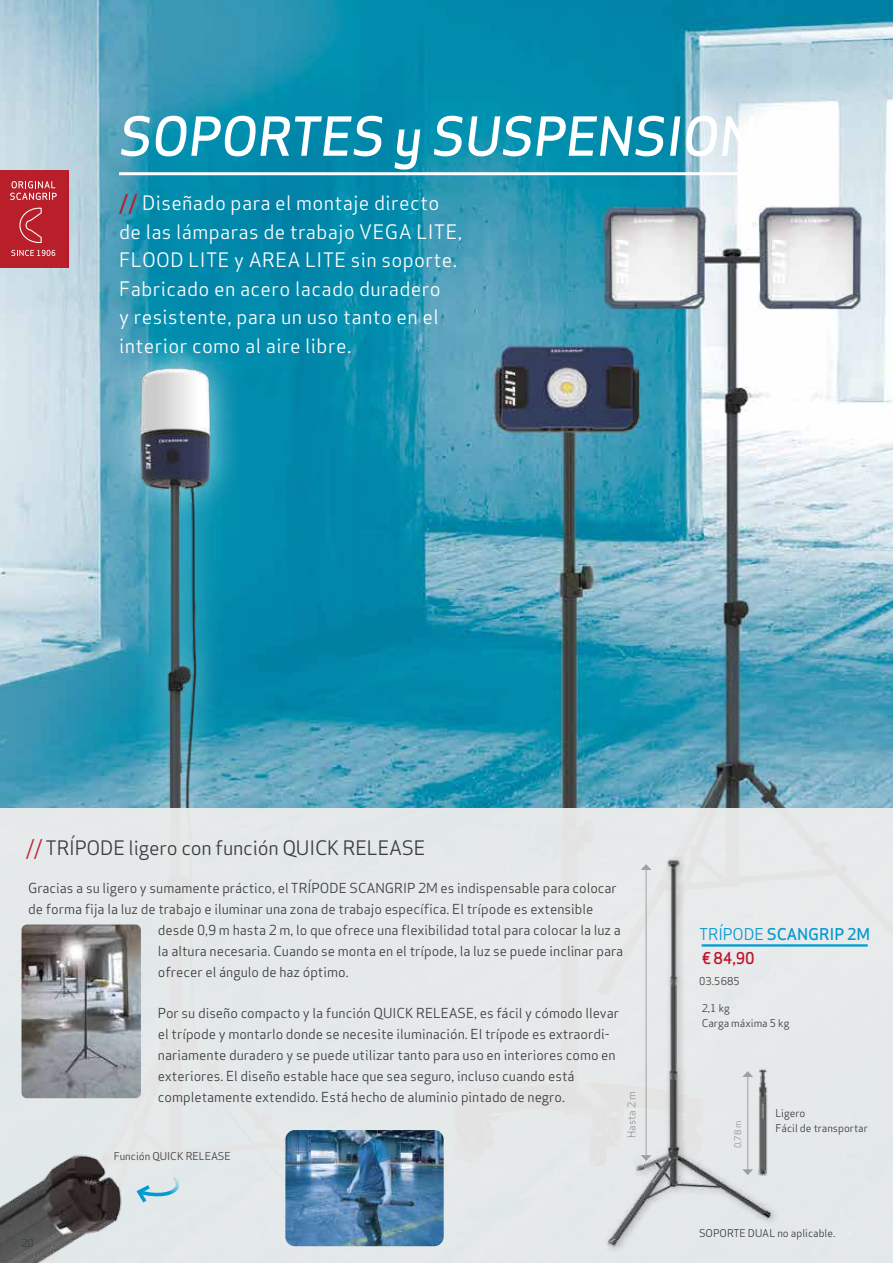
<style>
.page{position:relative;width:893px;height:1263px;background:#fff}
.page>*{position:absolute;margin:0;border:0;box-sizing:border-box;transform-origin:0 0}
.t1{font:italic 500 52.5px "Apex Sans";letter-spacing:-.01em;color:#fff}
.t2{font:19.5px/28.5px "Apex Sans";letter-spacing:.02em;color:#fff}
.t3{font:19.5px "Apex Sans";letter-spacing:-.01em;color:#3c3c3b}
.t4{font:500 15.9px/24px "Apex Sans";letter-spacing:-.01em;color:#059ad0}
.t5{font:13.5px/21px "Apex Sans";color:#3c3c3b}
.t6{font:10.5px/15px "Apex Sans";color:#3c3c3b}
.t7{font:10.5px "Apex Sans";color:#949494}
.t8{font:9px "Apex Sans";color:#939292}
.s1{font-weight:500;color:#b91e2b}
.s2{color:#b91e2b}
.s3{font-weight:400}
.s4{color:#be152b}
</style>
<div class="page">
<img style="left:0;top:0;width:893px;height:808px">
<div style="left:9px;top:333px;width:385px;height:930px;background:#fff;opacity:.75"></div>
<img style="left:0;top:342px;width:364px;height:466px">
<hr style="left:119px;top:172px;width:710px;height:3px;background:#fff">
<div style="left:0;top:170px;width:67px;height:98px;background:#b91e2b"></div>
<svg style="left:10px;top:181px;width:47px;height:19px"></svg>
<svg style="left:11px;top:250px;width:44px;height:6px"></svg>
<svg style="left:19px;top:207px;width:23px;height:36px"></svg>
<div style="left:0;top:808px;width:893px;height:455px;background:#e5e9ea"></div>
<img style="left:22px;top:924px;width:119px;height:174px">
<img style="left:607px;top:856px;width:186px;height:394px">
<img style="left:285px;top:1130px;width:159px;height:116px">
<img style="left:0;top:1154px;width:122px;height:109px">
<img style="left:744px;top:1061px;width:42px;height:135px">
<hr style="left:747px;top:1076px;width:1px;height:94px;background:#3c3c3b">
<svg style="left:742px;top:1071px;width:11px;height:6px"></svg>
<svg style="left:742px;top:1169px;width:11px;height:6px"></svg>
<svg style="left:136px;top:1177px;width:42px;height:26px"></svg>
<hr style="left:702px;top:944px;width:166px;height:2px;background:#009cd0">
<h1 class="t1" style="left:119px;top:90px;width:702px">SOPORTES y SUSPENSIONES</h1>
<h2 class="t2" style="left:119px;top:187px;width:344px"><span class="s1">//</span> Diseñado para el montaje directo de las lámparas de trabajo VEGA LITE, FLOOD LITE y AREA LITE sin soporte.<br>Fabricado en acero lacado duradero<br>y resistente, para un uso tanto en el interior como al aire libre.</h2>
<h2 class="t3" style="left:26px;top:832px;width:401px"><span class="s2">//</span> TRÍPODE ligero con función QUICK RELEASE</h2>
<p class="t5" style="left:28px;top:876px;width:590px">Gracias a su ligero y sumamente práctico, el TRÍPODE SCANGRIP 2M es indispensable para colocar</p>
<p class="t5" style="left:28px;top:897px;width:567px">de forma fija la luz de trabajo e iluminar una zona de trabajo específica. El trípode es extensible</p>
<p class="t5" style="left:158px;top:918px;width:464px">desde 0,9 m hasta 2 m, lo que ofrece una flexibilidad total para colocar la luz a</p>
<p class="t5" style="left:158px;top:939px;width:467px">la altura necesaria. Cuando se monta en el trípode, la luz se puede inclinar para</p>
<p class="t5" style="left:158px;top:960px;width:192px">ofrecer el ángulo de haz óptimo.</p>
<p class="t5" style="left:158px;top:1001px;width:463px">Por su diseño compacto y la función QUICK RELEASE, es fácil y cómodo llevar el trípode y montarlo donde se necesite iluminación. El trípode es extraordi&shy;nariamente duradero y se puede utilizar tanto para uso en interiores como en exteriores. El diseño estable hace que sea seguro, incluso cuando está completamente extendido. Está hecho de aluminio pintado de negro.</p>
<p class="t7" style="left:623px;top:1138px;width:48px;rotate:-90deg">Hasta 2 m</p>
<p class="t6" style="left:21px;top:1234px;width:14px">20</p>
<p class="t6" style="left:114px;top:1148px;width:119px">Función QUICK RELEASE</p>
<p class="t4" style="left:699px;top:920px;width:173px"><span class="s3">TRÍPODE</span> SCANGRIP 2M <span class="s4">€ 84,90</span></p>
<p class="t6" style="left:699px;top:972px;width:42px">03.5685</p>
<p class="t6" style="left:702px;top:1000px;width:89px">2,1 kg<br>Carga máxima 5 kg</p>
<p class="t8" style="left:730px;top:1148px;width:29px;rotate:-90deg">0,78 m</p>
<p class="t6" style="left:775px;top:1104px;width:94px">Ligero<br>Fácil de transportar</p>
<p class="t6" style="left:699px;top:1225px;width:138px">SOPORTE DUAL no aplicable.</p>
</div>
